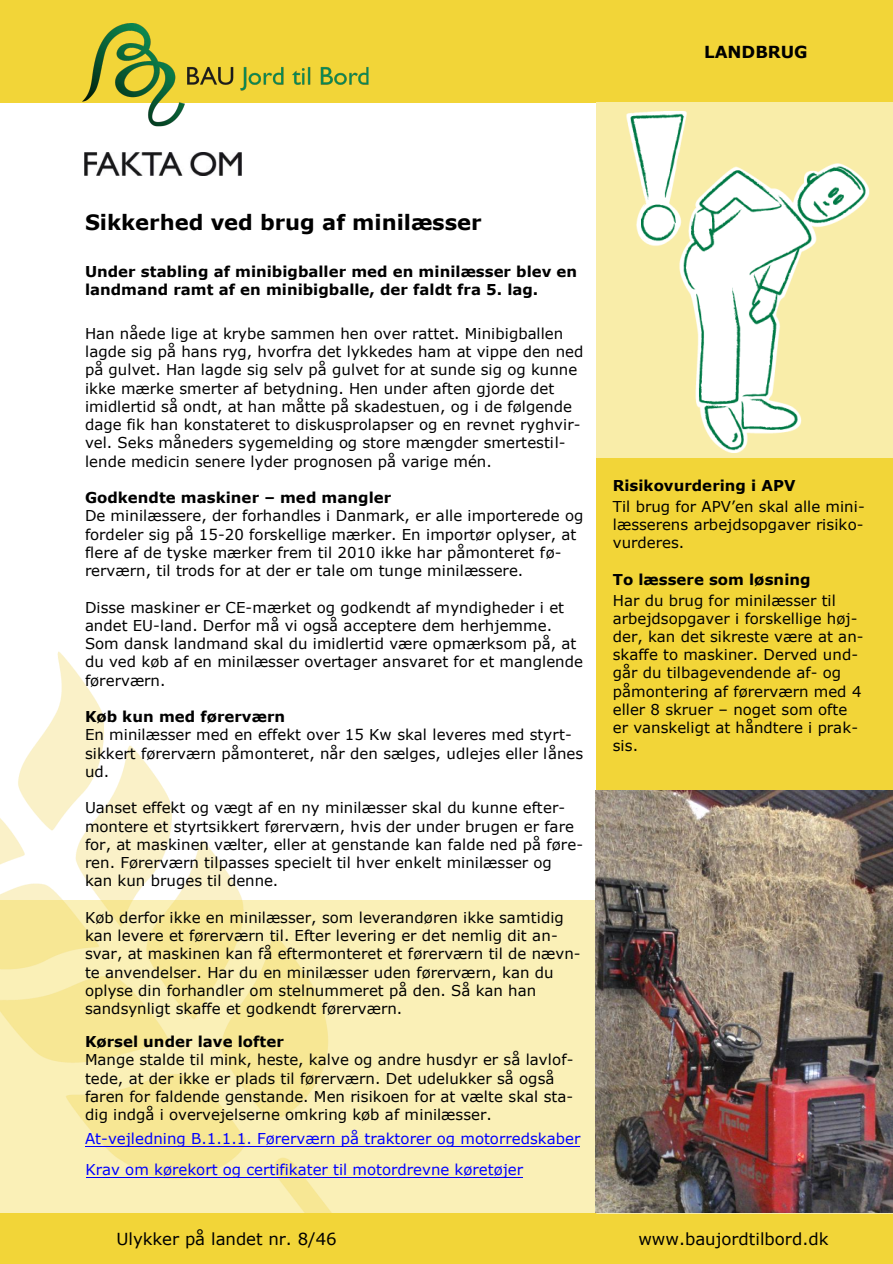
<style>
.page{position:relative;width:893px;height:1264px;background:#fff}
.page>*{position:absolute;margin:0;border:0;box-sizing:border-box;transform-origin:0 0}
.t1{font:700 21px "Verdana";color:#000}
.t2{font:16.5px "Verdana";color:#000}
.t3{font:700 16.5px "Verdana";color:#000}
.t4{font:15px/18.3px "Verdana";color:#000}
.t5{font:700 15px/18px "Verdana";color:#000}
.t6{font:15px/31px "Verdana";color:#00f}
</style>
<div class="page">
<div style="left:0;top:0;width:892px;height:102px;background:#f2d538"></div>
<img style="left:0;top:651px;width:242px;height:248px">
<div style="left:0;top:1212px;width:892px;height:51px;background:#f2d538"></div>
<div style="left:596px;top:102px;width:296px;height:1111px;background:#f9eda9"></div>
<img style="left:85px;top:152px;width:157px;height:23px">
<img style="left:626px;top:112px;width:244px;height:341px">
<div style="left:595px;top:458px;width:297px;height:332px;background:#f2d538"></div>
<div style="left:0;top:899px;width:596px;height:313px;background:#f2d538;opacity:.36"></div>
<img style="left:595px;top:790px;width:297px;height:422px">
<hr style="left:85px;top:1145px;width:495px;height:1px;background:#00f">
<hr style="left:86px;top:1176px;width:436px;height:1px;background:#00f">
<img style="left:82px;top:23px;width:308px;height:103px">
<p class="t3" style="left:704px;top:42px;width:105px">LANDBRUG</p>
<p class="t1" style="left:85px;top:209px;width:398px">Sikkerhed ved brug af minilæsser</p>
<p class="t5" style="left:85px;top:262px;width:493px">Under stabling af minibigballer med en minilæsser blev en landmand ramt af en minibigballe, der faldt fra 5. lag.</p>
<p class="t4" style="left:85px;top:323px;width:500px">Han nåede lige at krybe sammen hen over rattet. Minibigballen lagde sig på hans ryg, hvorfra det lykkedes ham at vippe den ned på gulvet. Han lagde sig selv på gulvet for at sunde sig og kunne ikke mærke smerter af betydning. Hen under aften gjorde det imidlertid så ondt, at han måtte på skadestuen, og i de følgende dage fik han konstateret to diskusprolapser og en revnet ryghvir&shy;vel. Seks måneders sygemelding og store mængder smertestil&shy;lende medicin senere lyder prognosen på varige mén.</p>
<p class="t5" style="left:85px;top:488px;width:308px">Godkendte maskiner – med mangler</p>
<p class="t4" style="left:85px;top:506px;width:500px">De minilæssere, der forhandles i Danmark, er alle importerede og fordeler sig på 15-20 forskellige mærker. En importør oplyser, at flere af de tyske mærker frem til 2010 ikke har påmonteret fø&shy;rerværn, til trods for at der er tale om tunge minilæssere.</p>
<p class="t4" style="left:85px;top:597px;width:499px">Disse maskiner er CE-mærket og godkendt af myndigheder i et andet EU-land. Derfor må vi også acceptere dem herhjemme.<br>Som dansk landmand skal du imidlertid være opmærksom på, at du ved køb af en minilæsser overtager ansvaret for et manglende førerværn.</p>
<p class="t5" style="left:85px;top:707px;width:201px">Køb kun med førerværn</p>
<p class="t4" style="left:85px;top:725px;width:499px">En minilæsser med en effekt over 15 Kw skal leveres med styrt&shy;sikkert førerværn påmonteret, når den sælges, udlejes eller lånes ud.</p>
<p class="t4" style="left:85px;top:797px;width:499px">Uanset effekt og vægt af en ny minilæsser skal du kunne efter&shy;montere et styrtsikkert førerværn, hvis der under brugen er fare for, at maskinen vælter, eller at genstande kan falde ned på føre&shy;ren. Førerværn tilpasses specielt til hver enkelt minilæsser og<br>kan kun bruges til denne.</p>
<p class="t4" style="left:85px;top:907px;width:497px">Køb derfor ikke en minilæsser, som leverandøren ikke samtidig kan levere et førerværn til. Efter levering er det nemlig dit an&shy;svar, at maskinen kan få eftermonteret et førerværn til de nævn&shy;te anvendelser. Har du en minilæsser uden førerværn, kan du oplyse din forhandler om stelnummeret på den. Så kan han sandsynligt skaffe et godkendt førerværn.</p>
<p class="t5" style="left:85px;top:1031px;width:200px">Kørsel under lave lofter</p>
<p class="t4" style="left:85px;top:1049px;width:490px">Mange stalde til mink, heste, kalve og andre husdyr er så lavlof&shy;tede, at der ikke er plads til førerværn. Det udelukker så også faren for faldende genstande. Men risikoen for at vælte skal sta&shy;dig indgå i overvejelserne omkring køb af minilæsser.</p>
<p class="t6" style="left:85px;top:1122px;width:497px">At-vejledning B.1.1.1. Førerværn på traktorer og motorredskaber<br>Krav om kørekort og certifikater til motordrevne køretøjer</p>
<p class="t5" style="left:612px;top:475px;width:184px">Risikovurdering i APV</p>
<p class="t4" style="left:612px;top:496px;width:253px;text-align:justify">Til brug for APV’en skal alle mini&shy;læsserens arbejdsopgaver risiko&shy;vurderes.</p>
<p class="t5" style="left:612px;top:569px;width:199px">To læssere som løsning</p>
<p class="t4" style="left:612px;top:590px;width:252px">Har du brug for minilæsser til arbejdsopgaver i forskellige høj&shy;der, kan det sikreste være at an&shy;skaffe to maskiner. Derved und&shy;går du tilbagevendende af- og påmontering af førerværn med 4 eller 8 skruer – noget som ofte er vanskeligt at håndtere i prak&shy;sis.</p>
<p class="t2" style="left:116px;top:1227px;width:222px">Ulykker på landet nr. 8/46</p>
<p class="t2" style="left:638px;top:1227px;width:192px">www.baujordtilbord.dk</p>
</div>
